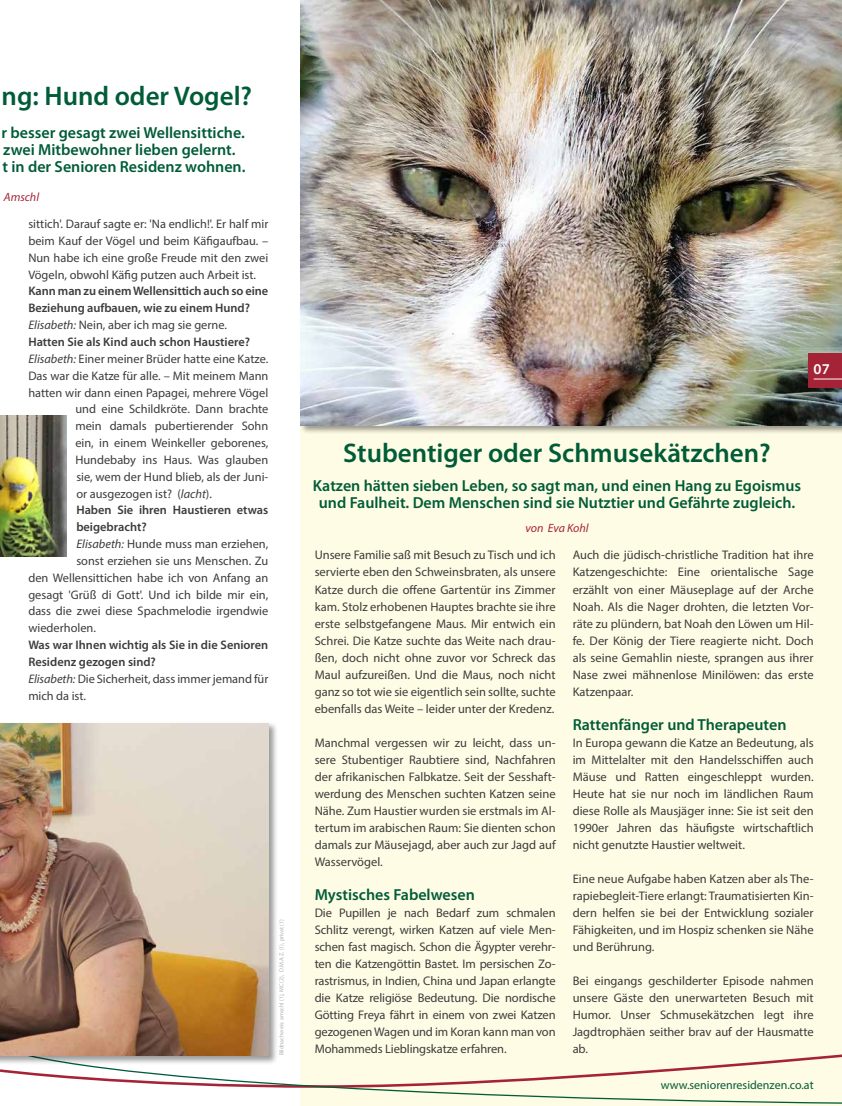
<style>
.page{position:relative;width:842px;height:1106px;background:#fff}
.page>*{position:absolute;margin:0;border:0;box-sizing:border-box;transform-origin:0 0}
.t1{font:600 27px "Myriad Pro";color:#005c38}
.t2{font:600 16px/17px "Myriad Pro";color:#005c38}
.t3{font:600 15px "Myriad Pro";color:#fff}
.t4{font:12.5px/17px "Myriad Pro";color:#3c3c3b;text-align:justify}
.t5{font:12.4px/16.8px "Myriad Pro";color:#3c3c3b;text-align:justify}
.t6{font:600 12.4px/16.8px "Myriad Pro";color:#3c3c3b}
.t7{font:12px "Myriad Pro";color:#005c38}
.t8{font:italic 12px "Myriad Pro";color:#a52336}
.t9{font:6px "Myriad Pro";color:#b3b2b2}
.s1{font-style:italic}
.s2{font-weight:400;font-style:italic}
.s3{font-weight:400}
</style>
<div class="page">
<div style="left:300px;top:0;width:542px;height:1106px;background:#fffce5"></div>
<svg style="left:0;top:1054px;width:842px;height:50px"></svg>
<div style="left:299px;top:0;width:543px;height:435px;background:#000;opacity:.4"></div>
<img style="left:300px;top:0;width:542px;height:425px">
<div style="left:809px;top:354px;width:33px;height:34px;background:#a52336"></div>
<svg style="left:814px;top:378px;width:28px;height:1px"></svg>
<div style="left:0;top:721px;width:278px;height:344px;background:#000;opacity:.4"></div>
<img style="left:0;top:723px;width:269px;height:332px">
<img style="left:0;top:416px;width:67px;height:141px">
<h1 class="t1" style="left:2px;top:79px;width:252px">ng: Hund oder Vogel?</h1>
<p class="t2" style="left:2px;top:124px;width:245px">r besser gesagt zwei Wellensittiche. zwei Mitbewohner lieben gelernt.<br>t in der Senioren Residenz wohnen.</p>
<p class="t8" style="left:4px;top:189px;width:37px">Amschl</p>
<p class="t5" style="left:28px;top:215px;width:242px">sittich'. Darauf sagte er: 'Na endlich!'. Er half mir beim Kauf der Vögel und beim Käfigaufbau. – Nun habe ich eine große Freude mit den zwei Vögeln, obwohl Käfig putzen auch Arbeit ist.</p>
<p class="t6" style="left:28px;top:282px;width:242px">Kann man zu einem Wellensittich auch so eine</p>
<p class="t6" style="left:28px;top:299px;width:223px">Beziehung aufbauen, wie zu einem Hund?</p>
<p class="t5" style="left:28px;top:316px;width:200px"><span class="s1">Elisabeth:</span> Nein, aber ich mag sie gerne.</p>
<p class="t6" style="left:28px;top:333px;width:223px">Hatten Sie als Kind auch schon Haustiere?</p>
<p class="t5" style="left:28px;top:350px;width:242px"><span class="s1">Elisabeth:</span> Einer meiner Brüder hatte eine Katze.</p>
<p class="t5" style="left:28px;top:367px;width:242px">Das war die Katze für alle. – Mit meinem Mann</p>
<p class="t5" style="left:28px;top:384px;width:241px">hatten wir dann einen Papagei, mehrere Vögel</p>
<p class="t5" style="left:75px;top:400px;width:194px">und eine Schildkröte. Dann brachte</p>
<p class="t5" style="left:75px;top:417px;width:195px">mein damals pubertierender Sohn</p>
<p class="t5" style="left:75px;top:434px;width:195px">ein, in einem Weinkeller geborenes,</p>
<p class="t5" style="left:75px;top:451px;width:194px">Hundebaby ins Haus. Was glauben</p>
<p class="t5" style="left:76px;top:468px;width:193px">sie, wem der Hund blieb, als der Juni-</p>
<p class="t5" style="left:76px;top:485px;width:137px">or ausgezogen ist? (<span class="s1">lacht</span>).</p>
<p class="t6" style="left:76px;top:501px;width:193px">Haben Sie ihren Haustieren etwas</p>
<p class="t6" style="left:76px;top:518px;width:72px">beigebracht?</p>
<p class="t5" style="left:76px;top:535px;width:194px"><span class="s1">Elisabeth:</span> Hunde muss man erziehen,</p>
<p class="t5" style="left:76px;top:552px;width:194px">sonst erziehen sie uns Menschen. Zu</p>
<p class="t5" style="left:28px;top:569px;width:242px">den Wellensittichen habe ich von Anfang an</p>
<p class="t5" style="left:28px;top:586px;width:242px">gesagt 'Grüß di Gott'. Und ich bilde mir ein,</p>
<p class="t5" style="left:28px;top:602px;width:242px">dass die zwei diese Spachmelodie irgendwie</p>
<p class="t5" style="left:28px;top:619px;width:69px">wiederholen.</p>
<p class="t6" style="left:28px;top:636px;width:242px">Was war Ihnen wichtig als Sie in die Senioren<br>Residenz gezogen sind?<br><span class="s2">Elisabeth:</span> <span class="s3">Die Sicherheit, dass immer jemand für mich da ist.</span></p>
<p class="t9" style="left:278px;top:1055px;width:138px;rotate:-90deg">Bildnachweis: amschl (1), MC (2), D.M.A.Z. (1), privat (1)</p>
<p class="t3" style="left:814px;top:359px;width:18px">07</p>
<h1 class="t1" style="left:343px;top:436px;width:429px">Stubentiger oder Schmusekätzchen?</h1>
<p class="t2" style="left:313px;top:477px;width:490px;text-align:center">Katzen hätten sieben Leben, so sagt man, und einen Hang zu Egoismus und Faulheit. Dem Menschen sind sie Nutztier und Gefährte zugleich.</p>
<p class="t8" style="left:525px;top:520px;width:65px">von Eva Kohl</p>
<p class="t4" style="left:315px;top:546px;width:242px">Unsere Familie saß mit Besuch zu Tisch und ich servierte eben den Schweinsbraten, als unsere Katze durch die offene Gartentür ins Zimmer kam. Stolz erhobenen Hauptes brachte sie ihre erste selbstgefangene Maus. Mir entwich ein Schrei. Die Katze suchte das Weite nach drau&shy;ßen, doch nicht ohne zuvor vor Schreck das Maul aufzureißen. Und die Maus, noch nicht ganz so tot wie sie eigentlich sein sollte, suchte ebenfalls das Weite – leider unter der Kredenz.</p>
<p class="t4" style="left:315px;top:733px;width:242px">Manchmal vergessen wir zu leicht, dass un&shy;sere Stubentiger Raubtiere sind, Nachfahren der afrikanischen Falbkatze. Seit der Sesshaft&shy;werdung des Menschen suchten Katzen seine Nähe. Zum Haustier wurden sie erstmals im Al&shy;tertum im arabischen Raum: Sie dienten schon damals zur Mäusejagd, aber auch zur Jagd auf Wasservögel.</p>
<p class="t2" style="left:315px;top:885px;width:162px">Mystisches Fabelwesen</p>
<p class="t4" style="left:315px;top:903px;width:242px">Die Pupillen je nach Bedarf zum schmalen Schlitz verengt, wirken Katzen auf viele Men&shy;schen fast magisch. Schon die Ägypter verehr&shy;ten die Katzengöttin Bastet. Im persischen Zo&shy;rastrismus, in Indien, China und Japan erlangte die Katze religiöse Bedeutung. Die nordische Götting Freya fährt in einem von zwei Katzen gezogenen Wagen und im Koran kann man von Mohammeds Lieblingskatze erfahren.</p>
<p class="t4" style="left:573px;top:546px;width:242px">Auch die jüdisch-christliche Tradition hat ihre Katzengeschichte: Eine orientalische Sage erzählt von einer Mäuseplage auf der Arche Noah. Als die Nager drohten, die letzten Vor&shy;räte zu plündern, bat Noah den Löwen um Hil&shy;fe. Der König der Tiere reagierte nicht. Doch als seine Gemahlin nieste, sprangen aus ihrer Nase zwei mähnenlose Minilöwen: das erste Katzenpaar.</p>
<p class="t2" style="left:573px;top:715px;width:215px">Rattenfänger und Therapeuten</p>
<p class="t4" style="left:573px;top:733px;width:242px">In Europa gewann die Katze an Bedeutung, als im Mittelalter mit den Handelsschiffen auch Mäuse und Ratten eingeschleppt wurden.<br>Heute hat sie nur noch im ländlichen Raum diese Rolle als Mausjäger inne: Sie ist seit den 1990er Jahren das häufigste wirtschaftlich nicht genutzte Haustier weltweit.</p>
<p class="t4" style="left:573px;top:869px;width:242px">Eine neue Aufgabe haben Katzen aber als The&shy;rapiebegleit-Tiere erlangt: Traumatisierten Kin&shy;dern helfen sie bei der Entwicklung sozialer Fähigkeiten, und im Hospiz schenken sie Nähe und Berührung.</p>
<p class="t4" style="left:573px;top:971px;width:242px">Bei eingangs geschilderter Episode nahmen unsere Gäste den unerwarteten Besuch mit Humor. Unser Schmusekätzchen legt ihre Jagdtrophäen seither brav auf der Hausmatte ab.</p>
<p class="t7" style="left:661px;top:1078px;width:154px">www.seniorenresidenzen.co.at</p>
</div>
